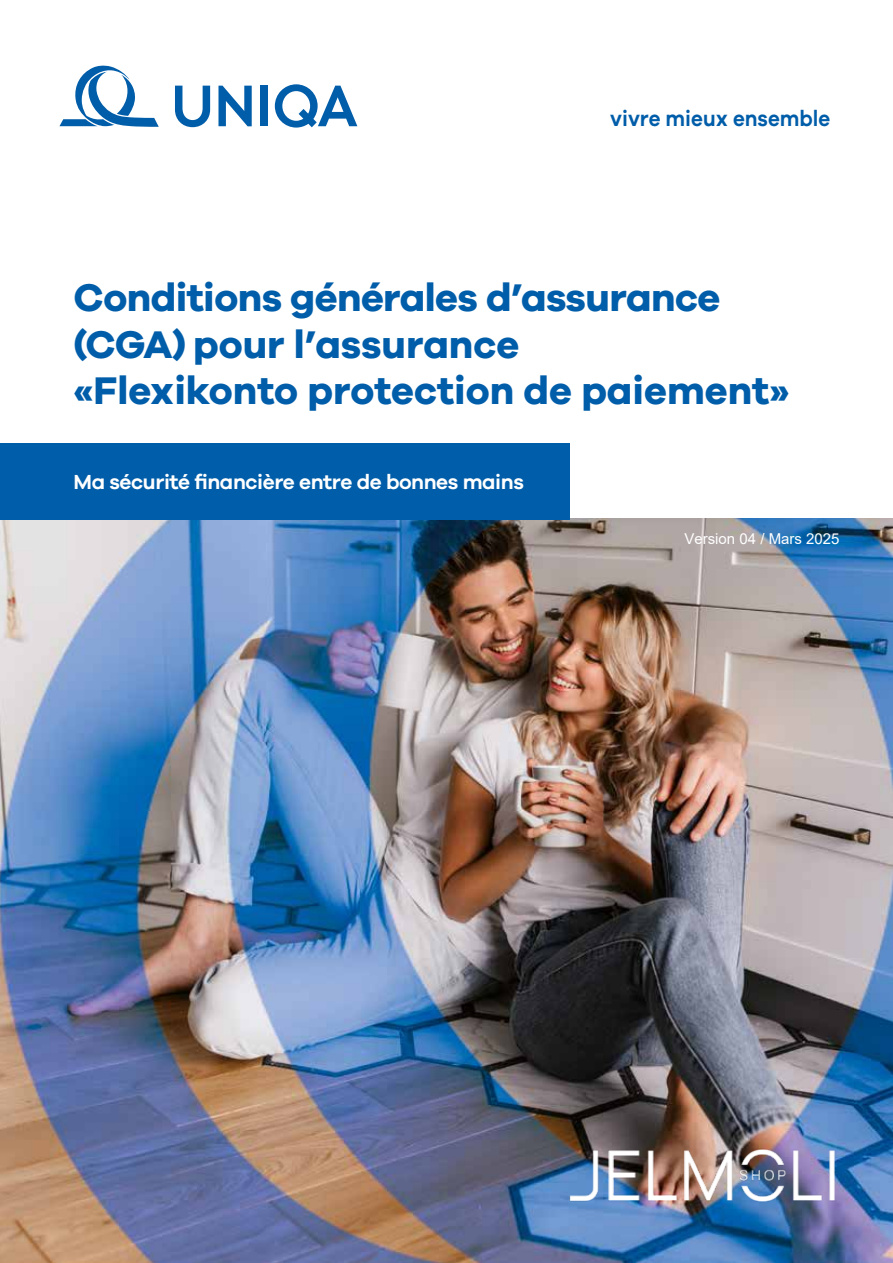
<style>
.page{position:relative;width:893px;height:1263px;background:#fff}
.page>*{position:absolute;margin:0;border:0;box-sizing:border-box;transform-origin:0 0}
.t1{font:700 39.75px/46.2px "Galano Grotesque";letter-spacing:-.005em;color:#005da9}
.t2{font:600 22.5px "Galano Grotesque";color:#005da9;scale:.92 1}
.t3{font:600 21px "Galano Grotesque";letter-spacing:-.02em;color:#fff}
.t4{font:15px "Arial";color:#fff}
</style>
<div class="page">
<img style="left:0;top:519px;width:893px;height:744px">
<svg style="left:59px;top:65px;width:100px;height:62px"></svg>
<svg style="left:175px;top:86px;width:35px;height:41px"></svg>
<svg style="left:218px;top:86px;width:34px;height:40px"></svg>
<div style="left:261px;top:86px;width:7px;height:40px;background:#005da9"></div>
<svg style="left:275px;top:84px;width:82px;height:44px"></svg>
<div style="left:0;top:443px;width:570px;height:77px;background:#005da9"></div>
<img style="left:551px;top:1138px;width:302px;height:73px">
<p class="t2" style="left:610px;top:105px;width:241px">vivre mieux ensemble</p>
<p class="t1" style="left:74px;top:273px;width:717px">Conditions générales d’assurance (CGA) pour l’assurance<br>«Flexikonto protection de paiement»</p>
<p class="t3" style="left:74px;top:470px;width:452px">Ma sécurité financière entre de bonnes mains</p>
<p class="t4" style="left:684px;top:529px;width:157px">Version 04 / Mars 2025</p>
</div>
